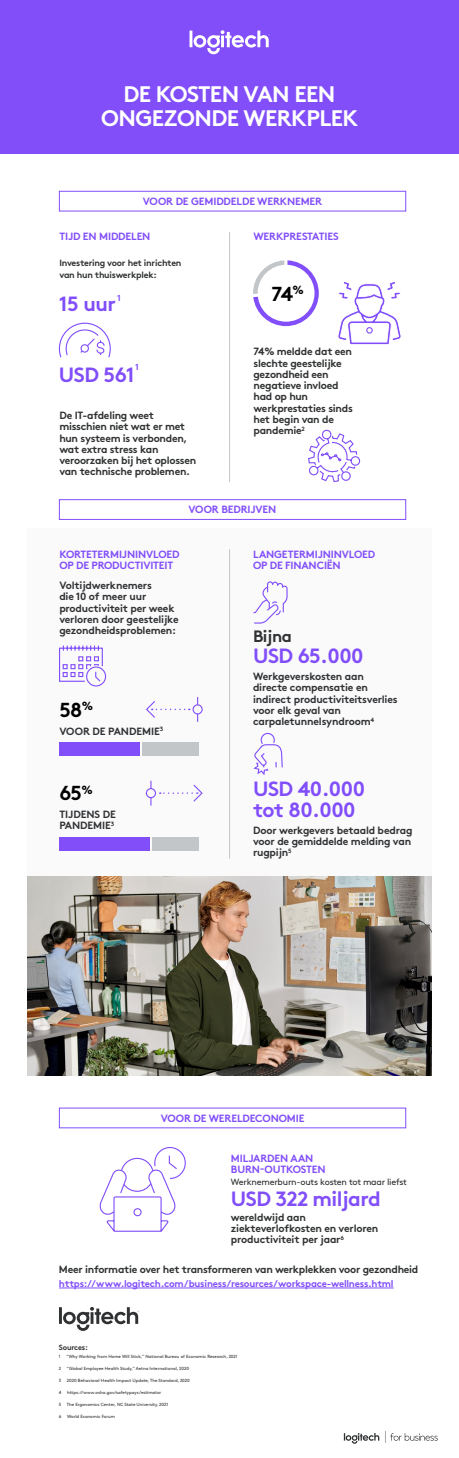
<style>
.page{position:relative;width:459px;height:1458px;background:#fff}
.page>*{position:absolute;margin:0;border:0;box-sizing:border-box;transform-origin:0 0}
.t1{font:700 22.5px/23.2px "Brown Pro";letter-spacing:-.025em;color:#fff;text-align:center}
.t2{font:700 20.62px/21px "Brown Pro";letter-spacing:-.025em;color:#814efa}
.t3{font:700 20.25px "Brown Pro";color:#000}
.t4{font:700 16.5px "Brown Pro";letter-spacing:-.025em;color:#2f3132}
.t5{font:700 10.5px/11.2px "Brown Pro";letter-spacing:-.025em;color:#2f3132}
.t6{font:700 10.5px/11.2px "Brown Pro";letter-spacing:-.015em;color:#814efa}
.t7{font:700 9.75px "Brown Pro";letter-spacing:-.025em;color:#814efa}
.t8{font:700 9px/11.2px "Brown Pro";letter-spacing:-.025em;color:#2f3132}
.t9{font:9px "Brown Pro";letter-spacing:-.025em;color:#2f3132}
.t10{font:700 8.77px "Brown Pro";color:#814efa}
.t11{font:700 7.5px "Brown Pro";letter-spacing:-.025em;color:#2f3132}
.t12{font:4.5px "Brown Pro";letter-spacing:-.01em;color:#2f3132}
</style>
<div class="page">
<svg style="left:253px;top:260px;width:66px;height:66px"></svg>
<div style="left:258px;top:265px;width:57px;height:57px;background:#fff;border-radius:50%"></div>
<div style="left:27px;top:528px;width:405px;height:349px;background:#fafafb"></div>
<div style="left:59px;top:499px;width:347px;height:21px;background:#fff;border:1px solid #814efa"></div>
<img style="left:27px;top:877px;width:405px;height:199px">
<svg style="left:59px;top:1307px;width:80px;height:24px"></svg>
<hr style="left:59px;top:1288px;width:335px;height:1px;background:#814efa">
<svg style="left:344px;top:1431px;width:94px;height:13px"></svg>
<div style="left:59px;top:191px;width:347px;height:20px;background:#fff;border:1px solid #814efa"></div>
<svg style="left:253px;top:732px;width:30px;height:44px"></svg>
<svg style="left:253px;top:581px;width:35px;height:43px"></svg>
<svg style="left:58px;top:322px;width:53px;height:36px"></svg>
<div style="left:143px;top:743px;width:56px;height:13px;background:#c3c6c8"></div>
<div style="left:59px;top:743px;width:81px;height:13px;background:#814efa"></div>
<div style="left:153px;top:837px;width:46px;height:14px;background:#c3c6c8"></div>
<div style="left:59px;top:837px;width:91px;height:14px;background:#814efa"></div>
<svg style="left:99px;top:1147px;width:87px;height:85px"></svg>
<div style="left:134px;top:1209px;width:7px;height:7px;background:#fff;border-radius:50%"></div>
<div style="left:133px;top:1208px;width:9px;height:8px;border:1px solid #814efa;border-radius:50%"></div>
<div style="left:0;top:0;width:459px;height:154px;background:#814efa"></div>
<svg style="left:190px;top:30px;width:79px;height:24px"></svg>
<hr style="left:229px;top:232px;width:1px;height:250px;background:#c3c6c8">
<svg style="left:338px;top:282px;width:63px;height:63px"></svg>
<div style="left:366px;top:327px;width:7px;height:7px;border:1px solid #814efa;border-radius:50%"></div>
<hr style="left:229px;top:549px;width:1px;height:310px;background:#c3c6c8">
<svg style="left:308px;top:429px;width:52px;height:53px"></svg>
<svg style="left:146px;top:701px;width:44px;height:17px"></svg>
<svg style="left:160px;top:784px;width:43px;height:18px"></svg>
<svg style="left:197px;top:697px;width:1px;height:25px"></svg>
<hr style="left:150px;top:781px;width:2px;height:25px;background:#814efa">
<div style="left:193px;top:705px;width:9px;height:9px;background:#fafafb;border-radius:50%"></div>
<div style="left:193px;top:704px;width:10px;height:10px;border:1px solid #814efa;border-radius:50%"></div>
<div style="left:146px;top:789px;width:9px;height:9px;background:#fafafb;border-radius:50%"></div>
<div style="left:146px;top:788px;width:10px;height:10px;border:1px solid #814efa;border-radius:50%"></div>
<svg style="left:59px;top:645px;width:48px;height:42px"></svg>
<h1 class="t1" style="left:101px;top:80px;width:259px">DE KOSTEN VAN EEN<br>ONGEZONDE WERKPLEK</h1>
<p class="t6" style="left:143px;top:194px;width:181px">VOOR DE GEMIDDELDE WERKNEMER</p>
<p class="t6" style="left:59px;top:230px;width:93px">TIJD EN MIDDELEN</p>
<p class="t8" style="left:59px;top:257px;width:124px">Investering voor het inrichten van hun thuiswerkplek:</p>
<p class="t10" style="left:117px;top:291px;width:5px">1</p>
<h2 class="t2" style="left:59px;top:291px;width:59px">15 uur</h2>
<p class="t10" style="left:135px;top:360px;width:5px">1</p>
<h2 class="t2" style="left:59px;top:362px;width:77px">USD 561</h2>
<p class="t5" style="left:59px;top:409px;width:138px">De IT-afdeling weet misschien niet wat er met hun systeem is verbonden, wat extra stress kan veroorzaken bij het oplossen van technische problemen.</p>
<p class="t6" style="left:253px;top:230px;width:87px">WERKPRESTATIES</p>
<h3 class="t3" style="left:271px;top:277px;width:34px">74<sup>%</sup></h3>
<p class="t5" style="left:253px;top:345px;width:101px">74% meldde dat een slechte geestelijke gezondheid een negatieve invloed had op hun werkprestaties sinds het begin van de pandemie<sup>2</sup></p>
<p class="t6" style="left:189px;top:503px;width:89px">VOOR BEDRIJVEN</p>
<p class="t6" style="left:59px;top:548px;width:122px">KORTETERMIJNINVLOED<br>OP DE PRODUCTIVITEIT</p>
<p class="t6" style="left:253px;top:548px;width:124px">LANGETERMIJNINVLOED<br>OP DE FINANCIËN</p>
<p class="t5" style="left:59px;top:579px;width:121px">Voltijdwerknemers<br>die 10 of meer uur productiviteit per week verloren door geestelijke gezondheidsproblemen:</p>
<h3 class="t4" style="left:253px;top:623px;width:40px">Bijna</h3>
<h2 class="t2" style="left:253px;top:643px;width:112px">USD 65.000</h2>
<p class="t5" style="left:253px;top:670px;width:146px">Werkgeverskosten aan directe compensatie en indirect productiviteitsverlies voor elk geval van carpaletunnelsyndroom<sup>4</sup></p>
<h3 class="t3" style="left:59px;top:694px;width:35px">58<sup>%</sup></h3>
<p class="t5" style="left:59px;top:724px;width:105px">VOOR DE PANDEMIE<sup>3</sup></p>
<h3 class="t3" style="left:59px;top:777px;width:35px">65<sup>%</sup></h3>
<p class="t5" style="left:59px;top:808px;width:58px">TIJDENS DE<br>PANDEMIE<sup>3</sup></p>
<h2 class="t2" style="left:253px;top:776px;width:113px">USD 40.000 tot 80.000</h2>
<p class="t5" style="left:253px;top:823px;width:161px">Door werkgevers betaald bedrag voor de gemiddelde melding van rugpijn<sup>5</sup></p>
<p class="t6" style="left:161px;top:1112px;width:145px">VOOR DE WERELDECONOMIE</p>
<p class="t6" style="left:231px;top:1151px;width:96px;line-height:11.6px">MILJARDEN AAN<br>BURN-OUTKOSTEN</p>
<p class="t5" style="left:231px;top:1210px;width:149px">wereldwijd aan ziekteverlofkosten en verloren productiviteit per jaar<sup>6</sup></p>
<p class="t9" style="left:231px;top:1175px;width:178px">Werknemerburn-outs kosten tot maar liefst</p>
<h2 class="t2" style="left:231px;top:1186px;width:151px">USD 322 miljard</h2>
<p class="t5" style="left:59px;top:1263px;width:361px">Meer informatie over het transformeren van werkplekken voor gezondheid</p>
<p class="t7" style="left:59px;top:1276px;width:336px">https://www.logitech.com/business/resources/workspace-wellness.html</p>
<p class="t11" style="left:59px;top:1341px;width:31px">Sources:</p>
<p class="t12" style="left:59px;top:1353px;width:180px">1 “Why Working from Home Will Stick,” National Bureau of Economic Research, 2021</p>
<p class="t12" style="left:59px;top:1365px;width:132px">2 “Global Employee Health Study,” Aetna International, 2020</p>
<p class="t12" style="left:59px;top:1377px;width:132px">3 2020 Behavioral Health Impact Update, The Standard, 2020</p>
<p class="t12" style="left:59px;top:1389px;width:104px">4 https://www.osha.gov/safetypays/estimator</p>
<p class="t12" style="left:59px;top:1401px;width:111px">5 The Ergonomics Center, NC State University, 2021</p>
<p class="t12" style="left:59px;top:1413px;width:57px">6 World Economic Forum</p>
</div>
